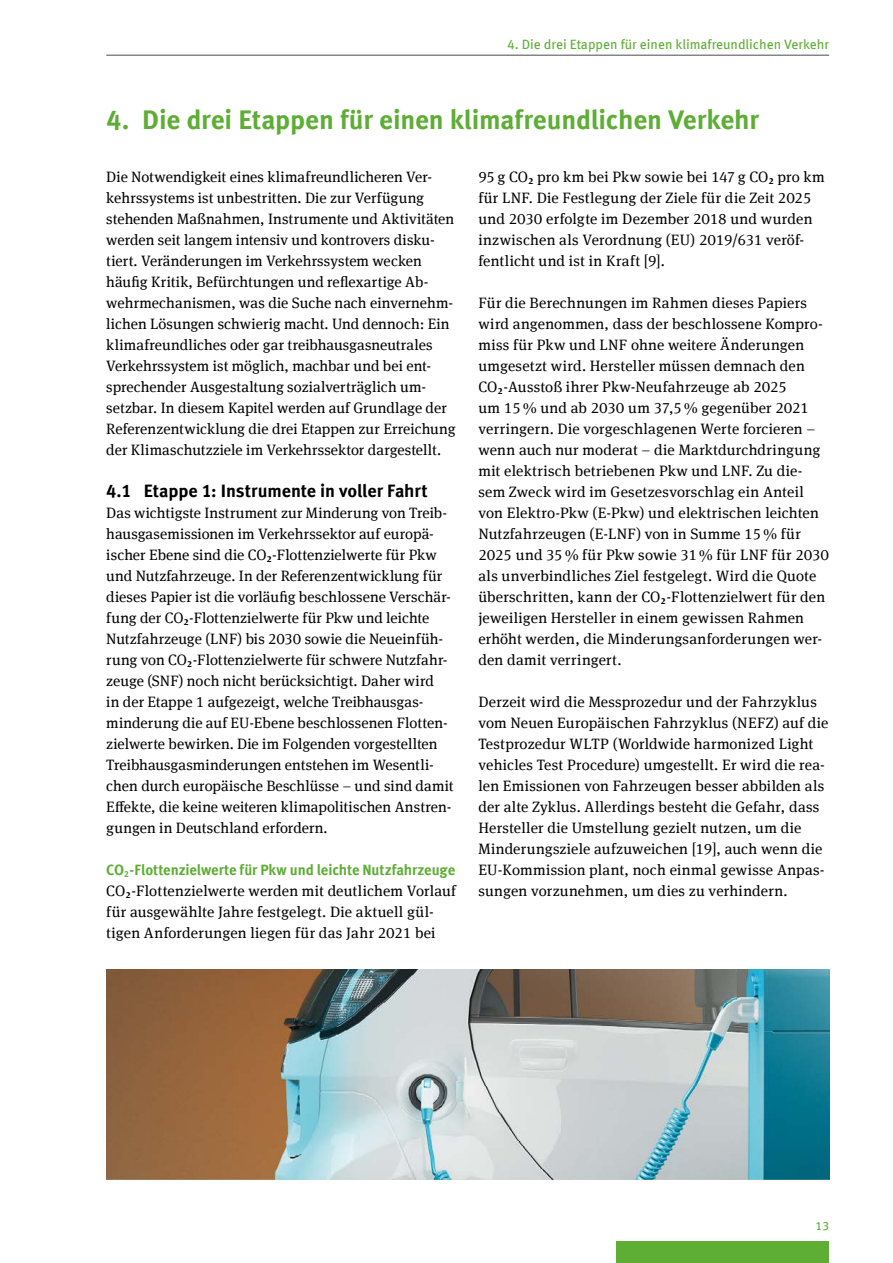
<style>
.page{position:relative;width:893px;height:1263px;background:#fff}
.page>*{position:absolute;margin:0;border:0;box-sizing:border-box;transform-origin:0 0}
.Innenseiten_H1_Headline{font:700 27px "Meta Offc";letter-spacing:-.005em;color:#5ead35}
.Innenseiten_H2_Subline{font:700 18px "Meta Offc";letter-spacing:-.005em;color:#000}
.Innenseiten_P_Copytext{font:15px/21px "Meta Serif Offc";letter-spacing:.005em;color:#000}
.Innenseiten_H3_Subline{font:700 15px "Meta Offc";letter-spacing:-.005em;color:#5ead35}
.t1{font:13.5px "Meta Offc";color:#5ead35}
.t2{font:12px "Meta Offc";color:#5ead35}
</style>
<div class="page">
<div style="left:617px;top:1242px;width:212px;height:21px;background:#5ead35"></div>
<hr style="left:106px;top:55px;width:723px;height:1px;background:#4b4b4d">
<img style="left:106px;top:969px;width:723px;height:210px">
<p class="t1" style="left:507px;top:36px;width:324px">4. Die drei Etappen für einen klimafreundlichen Verkehr</p>
<h1 class="Innenseiten_H1_Headline" style="left:106px;top:104px;width:654px">4. Die drei Etappen für einen klimafreundlichen Verkehr</h1>
<p class="Innenseiten_P_Copytext" style="left:106px;top:166px;width:351px">Die Notwendigkeit eines klimafreundlicheren Ver&shy;kehrssystems ist unbestritten. Die zur Verfügung stehenden Maßnahmen, Instrumente und Aktivitäten werden seit langem intensiv und kontrovers disku&shy;tiert. Veränderungen im Verkehrssystem wecken häufig Kritik, Befürchtungen und reflexartige Ab&shy;wehrmechanismen, was die Suche nach einvernehm&shy;lichen Lösungen schwierig macht. Und dennoch: Ein klimafreundliches oder gar treibhausgasneutrales Verkehrssystem ist möglich, machbar und bei ent&shy;sprechender Ausgestaltung sozialverträglich um&shy;setzbar. In diesem Kapitel werden auf Grundlage der Referenzentwicklung die drei Etappen zur Erreichung der Klimaschutzziele im Verkehrssektor dargestellt.</p>
<h2 class="Innenseiten_H2_Subline" style="left:106px;top:480px;width:323px">4.1 Etappe 1: Instrumente in voller Fahrt</h2>
<p class="Innenseiten_P_Copytext" style="left:106px;top:502px;width:349px">Das wichtigste Instrument zur Minderung von Treib&shy;hausgasemissionen im Verkehrssektor auf europä&shy;ischer Ebene sind die CO<sub>2</sub>-Flottenzielwerte für Pkw und Nutzfahrzeuge. In der Referenzentwicklung für dieses Papier ist die vorläufig beschlossene Verschär&shy;fung der CO<sub>2</sub>-Flottenzielwerte für Pkw und leichte Nutzfahrzeuge (LNF) bis 2030 sowie die Neueinfüh&shy;rung von CO<sub>2</sub>-Flottenzielwerte für schwere Nutzfahr&shy;zeuge (SNF) noch nicht berücksichtigt. Daher wird<br>in der Etappe 1 aufgezeigt, welche Treibhausgas&shy;minderung die auf EU-Ebene beschlossenen Flotten&shy;zielwerte bewirken. Die im Folgenden vorgestellten Treibhausgasminderungen entstehen im Wesentli&shy;chen durch europäische Beschlüsse – und sind damit Effekte, die keine weiteren klimapolitischen Anstren&shy;gungen in Deutschland erfordern.</p>
<h3 class="Innenseiten_H3_Subline" style="left:106px;top:860px;width:350px">CO<sub>2</sub>-Flottenzielwerte für Pkw und leichte Nutzfahrzeuge</h3>
<p class="Innenseiten_P_Copytext" style="left:106px;top:880px;width:351px">CO<sub>2</sub>-Flottenzielwerte werden mit deutlichem Vorlauf für ausgewählte Jahre festgelegt. Die aktuell gül&shy;tigen Anforderungen liegen für das Jahr 2021 bei</p>
<p class="Innenseiten_P_Copytext" style="left:478px;top:166px;width:348px">95 g CO<sub>2</sub> pro km bei Pkw sowie bei 147 g CO<sub>2</sub> pro km für LNF. Die Festlegung der Ziele für die Zeit 2025 und 2030 erfolgte im Dezember 2018 und wurden inzwischen als Verordnung (EU) 2019/631 veröf&shy;fentlicht und ist in Kraft [9].</p>
<p class="Innenseiten_P_Copytext" style="left:478px;top:292px;width:352px">Für die Berechnungen im Rahmen dieses Papiers wird angenommen, dass der beschlossene Kompro&shy;miss für Pkw und LNF ohne weitere Änderungen umgesetzt wird. Hersteller müssen demnach den CO<sub>2</sub>-Ausstoß ihrer Pkw-Neufahrzeuge ab 2025<br>um 15% und ab 2030 um 37,5% gegenüber 2021 verringern. Die vorgeschlagenen Werte forcieren – wenn auch nur moderat – die Marktdurchdringung mit elektrisch betriebenen Pkw und LNF. Zu die&shy;sem Zweck wird im Gesetzesvorschlag ein Anteil von Elektro-Pkw (E-Pkw) und elektrischen leichten Nutzfahrzeugen (E-LNF) von in Summe 15% für 2025 und 35% für Pkw sowie 31% für LNF für 2030 als unverbindliches Ziel festgelegt. Wird die Quote überschritten, kann der CO<sub>2</sub>-Flottenzielwert für den jeweiligen Hersteller in einem gewissen Rahmen erhöht werden, die Minderungsanforderungen wer&shy;den damit verringert.</p>
<p class="Innenseiten_P_Copytext" style="left:478px;top:691px;width:352px">Derzeit wird die Messprozedur und der Fahrzyklus vom Neuen Europäischen Fahrzyklus (NEFZ) auf die Testprozedur WLTP (Worldwide harmonized Light vehicles Test Procedure) umgestellt. Er wird die rea&shy;len Emissionen von Fahrzeugen besser abbilden als der alte Zyklus. Allerdings besteht die Gefahr, dass Hersteller die Umstellung gezielt nutzen, um die Minderungsziele aufzuweichen [19], auch wenn die EU-Kommission plant, noch einmal gewisse Anpas&shy;sungen vorzunehmen, um dies zu verhindern.</p>
<p class="t2" style="left:815px;top:1218px;width:15px">13</p>
</div>
